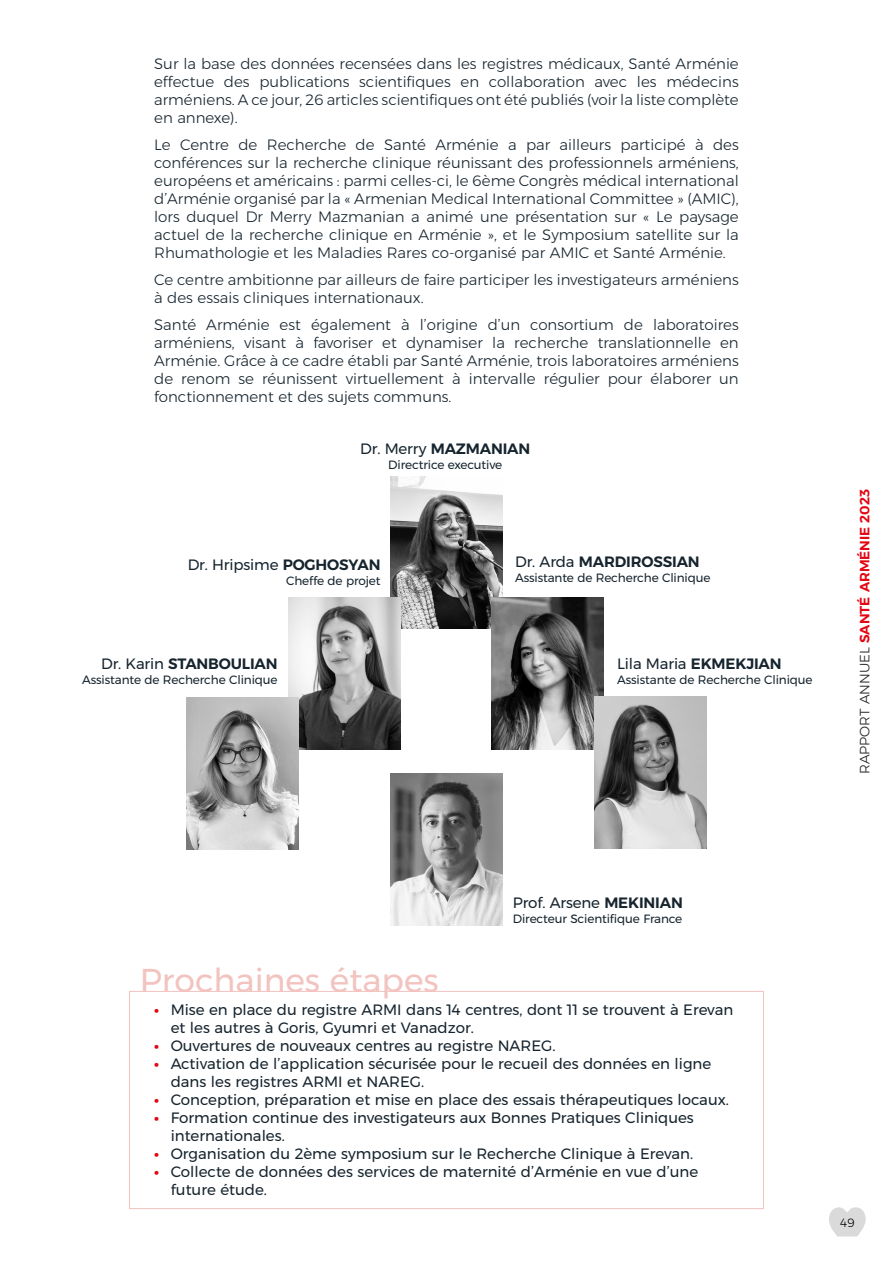
<style>
.page{position:relative;width:893px;height:1263px;background:#fff}
.page>*{position:absolute;margin:0;border:0;box-sizing:border-box;transform-origin:0 0}
.t1{font:33px "Montserratarm";color:#f2c3bf}
.Corps_de_texte{font:300 15px/18px "Montserratarm";color:#16242e;text-align:justify}
.Titre_-_Aligner_à_gauche{font:15px/18px "Montserratarm";color:#16242e}
.Titre_-_Aligner_à_gauche-2{font:600 15px "Montserratarm";letter-spacing:-.01em;color:#16242e}
.t2{font:600 13.5px "Montserratarm";color:#e30613}
.Titre_-_Aligner_à_gauche-3{font:12px "Montserratarm";letter-spacing:-.01em;color:#16242e}
.t3{font:300 12px "Montserratarm";color:#000}
.s1{font-weight:400}
.s2{font-weight:600}
.s3{font-weight:300;color:#231f20}
.s4{font-weight:700;color:#e30613}
</style>
<div class="page">
<svg style="left:829px;top:1207px;width:37px;height:29px"></svg>
<div style="left:129px;top:991px;width:635px;height:218px;border:1px solid #f2c3bf"></div>
<img style="left:390px;top:476px;width:112px;height:152px">
<img style="left:390px;top:773px;width:112px;height:152px">
<img style="left:289px;top:598px;width:112px;height:152px">
<img style="left:491px;top:598px;width:112px;height:152px">
<img style="left:186px;top:697px;width:112px;height:152px">
<img style="left:594px;top:697px;width:113px;height:152px">
<p class="Corps_de_texte" style="left:154px;top:54px;width:586px">Sur la base des données recensées dans les registres médicaux, Santé Arménie effectue des publications scientifiques en collaboration avec les médecins arméniens. A ce jour, 26 articles scientifiques ont été publiés (voir la liste complète en annexe).</p>
<p class="Corps_de_texte" style="left:154px;top:135px;width:586px">Le Centre de Recherche de Santé Arménie a par ailleurs participé à des conférences sur la recherche clinique réunissant des professionnels arméniens, européens et américains : parmi celles-ci, le 6ème Congrès médical international d’Arménie organisé par la « Armenian Medical International Committee » (AMIC), lors duquel Dr Merry Mazmanian a animé une présentation sur « Le paysage actuel de la recherche clinique en Arménie », et le Symposium satellite sur la Rhumathologie et les Maladies Rares co-organisé par AMIC et Santé Arménie.</p>
<p class="Corps_de_texte" style="left:154px;top:270px;width:586px">Ce centre ambitionne par ailleurs de faire participer les investigateurs arméniens à des essais cliniques internationaux.</p>
<p class="Corps_de_texte" style="left:154px;top:315px;width:586px">Santé Arménie est également à l’origine d’un consortium de laboratoires arméniens, visant à favoriser et dynamiser la recherche translationnelle en Arménie. Grâce à ce cadre établi par Santé Arménie, trois laboratoires arméniens de renom se réunissent virtuellement à intervalle régulier pour élaborer un fonctionnement et des sujets communs.</p>
<p class="Titre_-_Aligner_à_gauche-2" style="left:360px;top:437px;width:172px"><span class="s1">Dr. Merry</span> MAZMANIAN</p>
<p class="Titre_-_Aligner_à_gauche-3" style="left:388px;top:455px;width:116px">Directrice executive</p>
<p class="Titre_-_Aligner_à_gauche" style="left:188px;top:555px;width:194px">Dr. Hripsime <span class="s2">POGHOSYAN</span></p>
<p class="Titre_-_Aligner_à_gauche-3" style="left:286px;top:571px;width:96px">Cheffe de projet</p>
<p class="Titre_-_Aligner_à_gauche-2" style="left:101px;top:651px;width:178px"><span class="s1">Dr. Karin</span> STANBOULIAN</p>
<p class="Titre_-_Aligner_à_gauche-3" style="left:82px;top:670px;width:197px">Assistante de Recherche Clinique</p>
<p class="Titre_-_Aligner_à_gauche-2" style="left:515px;top:549px;width:186px"><span class="s1">Dr. Arda</span> MARDIROSSIAN</p>
<p class="Titre_-_Aligner_à_gauche-3" style="left:515px;top:568px;width:197px">Assistante de Recherche Clinique</p>
<p class="Titre_-_Aligner_à_gauche" style="left:617px;top:654px;width:166px">Lila Maria <span class="s2">EKMEKJIAN</span></p>
<p class="Titre_-_Aligner_à_gauche-3" style="left:617px;top:670px;width:197px">Assistante de Recherche Clinique</p>
<p class="t2" style="left:854px;top:774px;width:286px;rotate:-90deg"><span class="s3">RAPPORT ANNUEL</span> SANTÉ ARMÉNIE 2023</p>
<p class="Titre_-_Aligner_à_gauche" style="left:513px;top:894px;width:172px">Prof. Arsene <span class="s2">MEKINIAN</span></p>
<p class="Titre_-_Aligner_à_gauche-3" style="left:513px;top:910px;width:171px">Directeur Scientifique France</p>
<p class="t1" style="left:140px;top:955px;width:300px">Prochaines étapes</p>
<p class="Titre_-_Aligner_à_gauche" style="left:171px;top:1000px;width:564px;text-indent:-16px"><span class="s4">•</span> Mise en place du registre ARMI dans 14 centres, dont 11 se trouvent à Erevan et les autres à Goris, Gyumri et Vanadzor.</p>
<p class="Titre_-_Aligner_à_gauche" style="left:154px;top:1036px;width:403px"><span class="s4">•</span> Ouvertures de nouveaux centres au registre NAREG.</p>
<p class="Titre_-_Aligner_à_gauche" style="left:171px;top:1054px;width:542px;text-indent:-16px"><span class="s4">•</span> Activation de l’application sécurisée pour le recueil des données en ligne dans les registres ARMI et NAREG.</p>
<p class="Titre_-_Aligner_à_gauche" style="left:154px;top:1090px;width:576px"><span class="s4">•</span> Conception, préparation et mise en place des essais thérapeutiques locaux.</p>
<p class="Titre_-_Aligner_à_gauche" style="left:171px;top:1108px;width:525px;text-indent:-16px"><span class="s4">•</span> Formation continue des investigateurs aux Bonnes Pratiques Cliniques internationales.</p>
<p class="Titre_-_Aligner_à_gauche" style="left:154px;top:1144px;width:541px"><span class="s4">•</span> Organisation du 2ème symposium sur le Recherche Clinique à Erevan.</p>
<p class="Titre_-_Aligner_à_gauche" style="left:171px;top:1162px;width:529px;text-indent:-16px"><span class="s4">•</span> Collecte de données des services de maternité d’Arménie en vue d’une future étude.</p>
<p class="t3" style="left:840px;top:1213px;width:16px">49</p>
</div>
